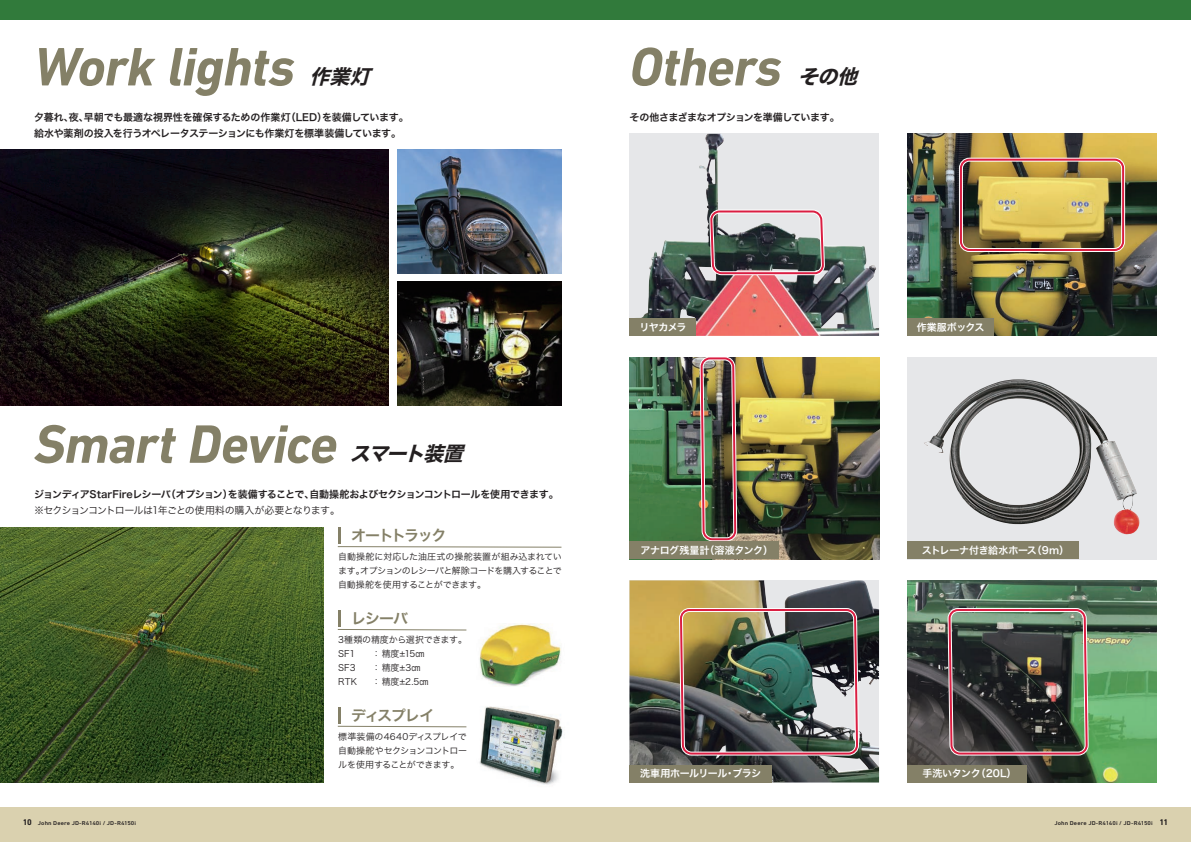
<style>
.page{position:relative;width:1191px;height:842px;background:#fff}
.page>*{position:absolute;margin:0;border:0;box-sizing:border-box;transform-origin:0 0}
.t1{font:italic 700 55px "DIN Next LT Pro";letter-spacing:-.015em;color:#848067}
.t2{font:italic 20px "Hira Kaku Std W7";color:#231f20}
.t3{font:15px "Hira Kaku Std W6";letter-spacing:-.1em;color:#848067}
.t4{font:10px/16px "Hira Kaku Std W6";letter-spacing:-.035em;color:#231f20}
.t5{font:10px "Hira Kaku Std W6";letter-spacing:-.04em;color:#fff}
.t6{font:10px "Hira Kaku Std W3";letter-spacing:-.085em;color:#231f20}
.t7{font:10px "Hira Kaku Std W6";letter-spacing:-.06em;color:#fff}
.t8{font:10px "Hira Kaku Std W6";letter-spacing:-.02em;color:#fff}
.t9{font:9px/14px "Hira Kaku Std W3";letter-spacing:-.04em;color:#231f20;text-align:justify}
.t10{font:500 5.7px "DIN Next LT Pro";letter-spacing:.02em;color:#231f20;scale:1.11 1}
.s1{font-weight:700;font-size:8.4px}
</style>
<div class="page">
<div style="left:0;top:0;width:1191px;height:20px;background:#317a3b"></div>
<div style="left:0;top:808px;width:1191px;height:34px;background:#dad1af"></div>
<img style="left:629px;top:134px;width:250px;height:202px">
<img style="left:907px;top:134px;width:250px;height:202px">
<img style="left:629px;top:357px;width:250px;height:202px">
<div style="left:907px;top:357px;width:250px;height:202px;background:#e6e7e9"></div>
<img style="left:924px;top:379px;width:216px;height:156px">
<img style="left:629px;top:580px;width:250px;height:202px">
<img style="left:907px;top:580px;width:250px;height:202px">
<img style="left:397px;top:150px;width:164px;height:123px">
<img style="left:397px;top:282px;width:164px;height:123px">
<img style="left:0;top:150px;width:389px;height:255px">
<img style="left:0;top:527px;width:324px;height:255px">
<img style="left:479px;top:623px;width:82px;height:63px">
<img style="left:441px;top:706px;width:122px;height:79px">
<div style="left:959px;top:158px;width:166px;height:94px;border:4px solid #fff;border-radius:9px"></div>
<div style="left:960px;top:159px;width:164px;height:92px;border:2px solid #da1e42;border-radius:9px"></div>
<svg style="left:709px;top:207px;width:118px;height:70px;background:#847c7e"></svg>
<img style="left:699px;top:357px;width:40px;height:184px">
<img style="left:681px;top:606px;width:180px;height:151px">
<svg style="left:945px;top:606px;width:145px;height:151px;background:#4e4744"></svg>
<svg style="left:337px;top:546px;width:225px;height:1px"></svg>
<hr style="left:338px;top:527px;width:3px;height:17px;background:#848067">
<svg style="left:337px;top:629px;width:130px;height:1px"></svg>
<hr style="left:338px;top:610px;width:3px;height:17px;background:#848067">
<svg style="left:337px;top:726px;width:130px;height:1px"></svg>
<hr style="left:338px;top:707px;width:3px;height:16px;background:#848067">
<div style="left:629px;top:318px;width:67px;height:18px;background:#848067"></div>
<div style="left:907px;top:318px;width:87px;height:18px;background:#848067"></div>
<div style="left:629px;top:541px;width:150px;height:18px;background:#848067"></div>
<div style="left:907px;top:541px;width:171px;height:18px;background:#848067"></div>
<div style="left:629px;top:765px;width:143px;height:17px;background:#848067"></div>
<div style="left:907px;top:765px;width:119px;height:17px;background:#848067"></div>
<h1 class="t1" style="left:34px;top:35px;width:262px">Work lights</h1>
<h2 class="t2" style="left:309px;top:61px;width:71px">作業灯</h2>
<p class="t4" style="left:34px;top:109px;width:376px">夕暮れ、夜、早朝でも最適な視界性を確保するための作業灯（LED）を装備しています。給水や薬剤の投入を行うオペレータステーションにも作業灯を標準装備しています。</p>
<h1 class="t1" style="left:629px;top:35px;width:154px">Others</h1>
<h2 class="t2" style="left:797px;top:61px;width:70px">その他</h2>
<p class="t4" style="left:629px;top:109px;width:212px">その他さまざまなオプションを準備しています。</p>
<h1 class="t1" style="left:34px;top:412px;width:305px">Smart Device</h1>
<h2 class="t2" style="left:350px;top:438px;width:123px">スマート装置</h2>
<p class="t4" style="left:34px;top:487px;width:526px">ジョンディアStarFireレシーバ（オプション）を装備することで、自動操舵およびセクションコントロールを使用できます。</p>
<p class="t6" style="left:34px;top:503px;width:308px">※セクションコントロールは1年ごとの使用料の購入が必要となります。</p>
<h3 class="t3" style="left:351px;top:524px;width:97px">オートトラック</h3>
<p class="t9" style="left:338px;top:549px;width:225px">自動操舵に対応した油圧式の操舵装置が組み込まれています。オプションのレシーバと解除コードを購入することで自動操舵を使用することができます。</p>
<h3 class="t3" style="left:351px;top:606px;width:58px">レシーバ</h3>
<p class="t9" style="left:338px;top:632px;width:131px">3種類の精度から選択できます。<br>SF1</p>
<p class="t9" style="left:372px;top:646px;width:54px">： 精度±15㎝</p>
<p class="t9" style="left:338px;top:660px;width:19px">SF3</p>
<p class="t9" style="left:372px;top:660px;width:50px">： 精度±3㎝</p>
<p class="t9" style="left:338px;top:674px;width:20px">RTK</p>
<p class="t9" style="left:372px;top:674px;width:58px">： 精度±2.5㎝</p>
<h3 class="t3" style="left:351px;top:703px;width:85px">ディスプレイ</h3>
<p class="t10" style="left:23px;top:820px;width:104px"><span class="s1">10</span> John Deere JD-R4140i / JD-R4150i</p>
<p class="t9" style="left:338px;top:729px;width:130px">標準装備の4640ディスプレイで自動操舵やセクションコントロールを使用することができます。</p>
<p class="t5" style="left:639px;top:319px;width:48px">リヤカメラ</p>
<p class="t5" style="left:916px;top:319px;width:69px">作業服ボックス</p>
<p class="t5" style="left:640px;top:543px;width:134px">アナログ残量計（溶液タンク）</p>
<p class="t5" style="left:921px;top:543px;width:149px">ストレーナ付き給水ホース（9m）</p>
<p class="t7" style="left:640px;top:766px;width:122px">洗車用ホールリール・ブラシ</p>
<p class="t8" style="left:922px;top:766px;width:95px">手洗いタンク（20L）</p>
<p class="t10" style="left:1054px;top:820px;width:104px">John Deere JD-R4140i / JD-R4150i <span class="s1">11</span></p>
</div>
